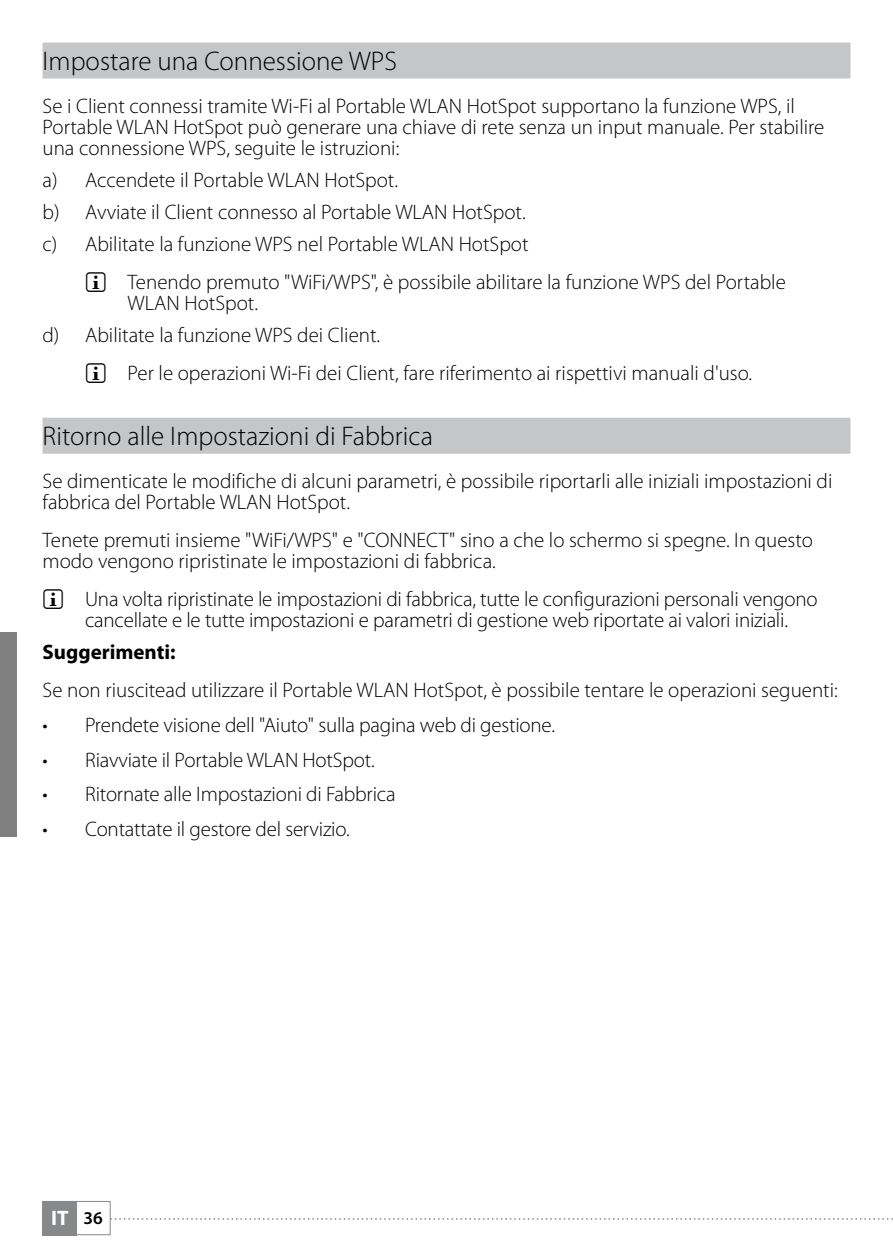
<style>
.page{position:relative;width:893px;height:1259px;background:#fff}
.page>*{position:absolute;margin:0;border:0;box-sizing:border-box;transform-origin:0 0}
.t1{font:300 27px "Myriad Pro";color:#000}
.t2{font:300 21px/21px "Myriad Pro";color:#000}
.t3{font:700 21px "Myriad Pro";color:#000}
.t4{font:700 21px "Myriad Pro";color:#fff}
.s1{font-weight:600;font-size:18px;color:#000}
</style>
<div class="page">
<div style="left:43px;top:1201px;width:34px;height:34px;background:#87888a"></div>
<div style="left:43px;top:1201px;width:68px;height:34px;border:1px solid #87888a"></div>
<svg style="left:110px;top:1218px;width:783px;height:1px"></svg>
<div style="left:0;top:633px;width:17px;height:204px;background:#808080"></div>
<div style="left:43px;top:43px;width:807px;height:36px;background:#c5c6c8"></div>
<div style="left:43px;top:418px;width:807px;height:36px;background:#c5c6c8"></div>
<p class="t1" style="left:43px;top:46px;width:356px">Impostare una Connessione WPS</p>
<p class="t2" style="left:43px;top:96px;width:783px">Se i Client connessi tramite Wi-Fi al Portable WLAN HotSpot supportano la funzione WPS, il<br>Portable WLAN HotSpot può generare una chiave di rete senza un input manuale. Per stabilire una connessione WPS, seguite le istruzioni:</p>
<p class="t2" style="left:43px;top:164px;width:488px;line-height:32.1px">a) Accendete il Portable WLAN HotSpot.<br>b) Avviate il Client connesso al Portable WLAN HotSpot. c) Abilitate la funzione WPS nel Portable WLAN HotSpot</p>
<p class="t2" style="left:128px;top:272px;width:660px">Tenendo premuto "WiFi/WPS", è possibile abilitare la funzione WPS del Portable<br>WLAN HotSpot.</p>
<p class="t2" style="left:128px;top:316px;width:626px;line-height:38.1px;text-indent:-85px">d) Abilitate la funzione WPS dei Client.<br>Per le operazioni Wi-Fi dei Client, fare riferimento ai rispettivi manuali d'uso.</p>
<p class="t1" style="left:43px;top:421px;width:392px">Ritorno alle Impostazioni di Fabbrica</p>
<p class="t2" style="left:43px;top:471px;width:791px">Se dimenticate le modifiche di alcuni parametri, è possibile riportarli alle iniziali impostazioni di fabbrica del Portable WLAN HotSpot.</p>
<p class="t2" style="left:43px;top:530px;width:772px">Tenete premuti insieme "WiFi/WPS" e "CONNECT" sino a che lo schermo si spegne. In questo modo vengono ripristinate le impostazioni di fabbrica.</p>
<p class="t2" style="left:85px;top:589px;width:734px">Una volta ripristinate le impostazioni di fabbrica, tutte le configurazioni personali vengono cancellate e le tutte impostazioni e parametri di gestione web riportate ai valori iniziali.</p>
<p class="t3" style="left:43px;top:640px;width:135px">Suggerimenti:</p>
<p class="t2" style="left:43px;top:680px;width:797px">Se non riuscitead utilizzare il Portable WLAN HotSpot, è possibile tentare le operazioni seguenti:</p>
<p class="t2" style="left:43px;top:715px;width:514px">• Prendete visione dell "Aiuto" sulla pagina web di gestione.</p>
<p class="t2" style="left:43px;top:749px;width:334px">• Riavviate il Portable WLAN HotSpot.</p>
<p class="t2" style="left:43px;top:784px;width:355px">• Ritornate alle Impostazioni di Fabbrica</p>
<p class="t2" style="left:43px;top:818px;width:309px">• Contattate il gestore del servizio.</p>
<p class="t4" style="left:51px;top:1206px;width:53px">IT <span class="s1">36</span></p>
</div>
